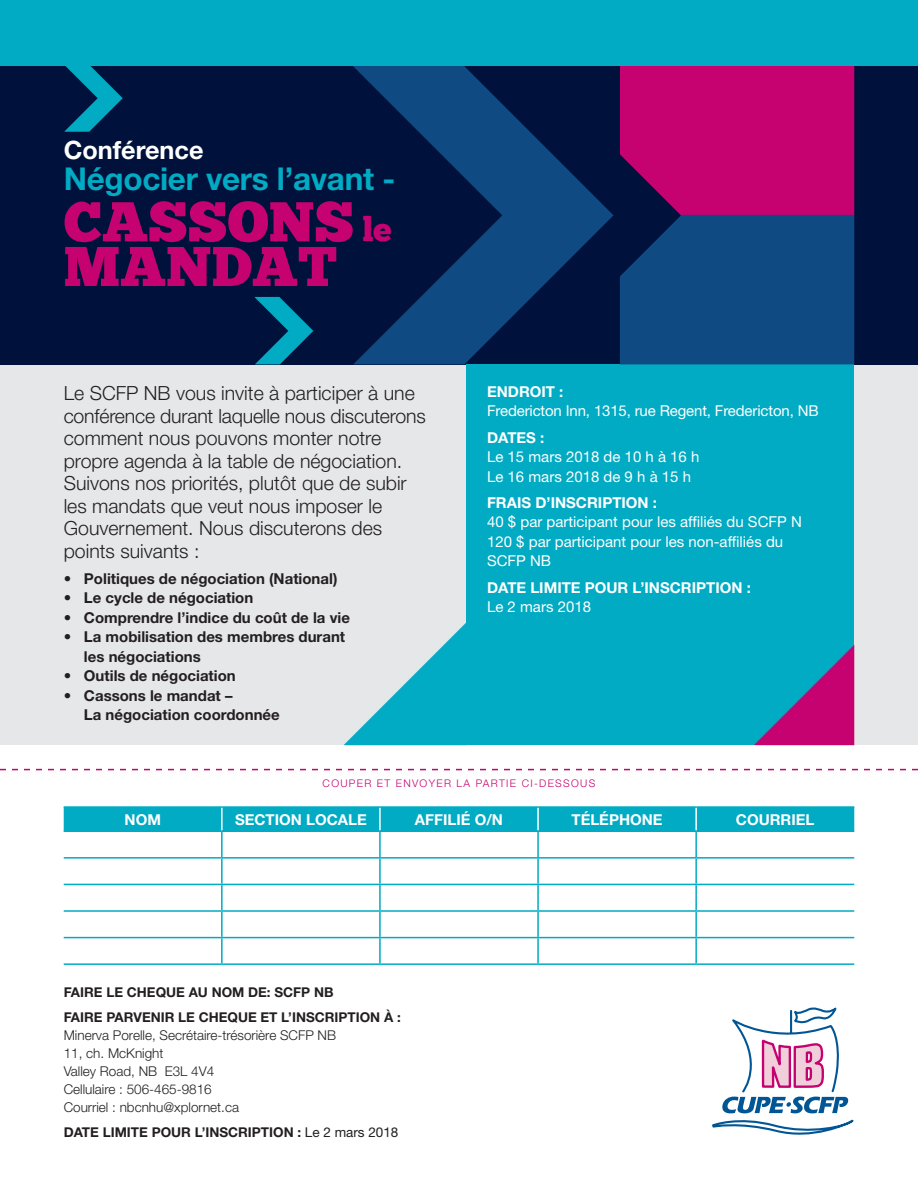
<style>
.page{position:relative;width:918px;height:1188px;background:#fff}
.page>*{position:absolute;margin:0;border:0;box-sizing:border-box;transform-origin:0 0}
.t1{font:55.95px/44.7px "Chunk Five Ex";color:#c60170}
.t2{font:700 31.5px "Helvetica Neue LT Std";letter-spacing:-.01em;color:#00abc3}
.t3{font:700 25.2px "Helvetica Neue LT Std";color:#fff}
.t4{font:300 19.5px/22.5px "Helvetica Neue LT Std";color:#231f20}
.t5{font:15px/19.5px "Helvetica Neue LT Std";color:#fff}
.t6{font:700 15px/19.5px "Helvetica Neue LT Std";color:#231f20}
.t7{font:700 15px/19.5px "Helvetica Neue LT Std";color:#fff}
.t8{font:300 13.5px/18px "Helvetica Neue LT Std";color:#231f20}
.t9{font:700 13.5px "Helvetica Neue LT Std";color:#231f20}
.t10{font:300 10.5px "Helvetica Neue LT Std";letter-spacing:.125em;color:#c60170}
.s1{font-size:33.6px}
.s2{font-weight:700}
.s3{font-weight:400}
</style>
<div class="page">
<div style="left:0;top:364px;width:918px;height:381px;background:#e6e7e9"></div>
<div style="left:0;top:64px;width:918px;height:300px;background:#00123c"></div>
<svg style="left:344px;top:579px;width:123px;height:166px"></svg>
<div style="left:467px;top:364px;width:387px;height:381px;background:#00abc3"></div>
<svg style="left:351px;top:65px;width:263px;height:299px"></svg>
<svg style="left:64px;top:65px;width:59px;height:67px"></svg>
<svg style="left:620px;top:65px;width:234px;height:299px;background:#642476"></svg>
<svg style="left:754px;top:645px;width:100px;height:100px"></svg>
<svg style="left:0;top:769px;width:918px;height:1px"></svg>
<div style="left:0;top:0;width:918px;height:65px;background:#00abc3"></div>
<svg style="left:712px;top:1007px;width:142px;height:128px"></svg>
<div style="left:64px;top:808px;width:790px;height:23px;background:#00abc3"></div>
<hr style="left:64px;top:806px;width:158px;height:2px;background:#00abc3">
<hr style="left:696px;top:806px;width:158px;height:2px;background:#00abc3">
<hr style="left:222px;top:806px;width:158px;height:2px;background:#00abc3">
<hr style="left:380px;top:806px;width:158px;height:2px;background:#00abc3">
<hr style="left:538px;top:806px;width:158px;height:2px;background:#00abc3">
<hr style="left:221px;top:808px;width:2px;height:23px;background:#fff">
<hr style="left:379px;top:808px;width:2px;height:23px;background:#fff">
<hr style="left:537px;top:808px;width:2px;height:23px;background:#fff">
<hr style="left:695px;top:808px;width:2px;height:23px;background:#fff">
<hr style="left:379px;top:859px;width:2px;height:25px;background:#00abc3">
<hr style="left:537px;top:859px;width:2px;height:25px;background:#00abc3">
<hr style="left:222px;top:884px;width:158px;height:1px;background:#00abc3">
<hr style="left:380px;top:884px;width:158px;height:1px;background:#00abc3">
<hr style="left:379px;top:885px;width:2px;height:25px;background:#00abc3">
<hr style="left:538px;top:884px;width:158px;height:1px;background:#00abc3">
<hr style="left:537px;top:885px;width:2px;height:25px;background:#00abc3">
<hr style="left:222px;top:910px;width:158px;height:2px;background:#00abc3">
<hr style="left:380px;top:910px;width:158px;height:2px;background:#00abc3">
<hr style="left:379px;top:912px;width:2px;height:25px;background:#00abc3">
<hr style="left:538px;top:910px;width:158px;height:2px;background:#00abc3">
<hr style="left:537px;top:912px;width:2px;height:25px;background:#00abc3">
<hr style="left:222px;top:937px;width:158px;height:1px;background:#00abc3">
<hr style="left:380px;top:937px;width:158px;height:1px;background:#00abc3">
<hr style="left:379px;top:938px;width:2px;height:25px;background:#00abc3">
<hr style="left:538px;top:937px;width:158px;height:1px;background:#00abc3">
<hr style="left:537px;top:938px;width:2px;height:25px;background:#00abc3">
<hr style="left:222px;top:963px;width:158px;height:2px;background:#00abc3">
<hr style="left:380px;top:963px;width:158px;height:2px;background:#00abc3">
<hr style="left:538px;top:963px;width:158px;height:2px;background:#00abc3">
<hr style="left:64px;top:831px;width:158px;height:1px;background:#00abc3">
<hr style="left:222px;top:831px;width:158px;height:1px;background:#00abc3">
<hr style="left:221px;top:832px;width:2px;height:25px;background:#00abc3">
<hr style="left:380px;top:831px;width:158px;height:1px;background:#00abc3">
<hr style="left:379px;top:832px;width:2px;height:25px;background:#00abc3">
<hr style="left:538px;top:831px;width:158px;height:1px;background:#00abc3">
<hr style="left:537px;top:832px;width:2px;height:25px;background:#00abc3">
<hr style="left:696px;top:831px;width:158px;height:1px;background:#00abc3">
<hr style="left:695px;top:832px;width:2px;height:25px;background:#00abc3">
<hr style="left:222px;top:857px;width:158px;height:2px;background:#00abc3">
<hr style="left:380px;top:857px;width:158px;height:2px;background:#00abc3">
<hr style="left:538px;top:857px;width:158px;height:2px;background:#00abc3">
<hr style="left:696px;top:857px;width:158px;height:2px;background:#00abc3">
<hr style="left:695px;top:859px;width:2px;height:25px;background:#00abc3">
<hr style="left:696px;top:884px;width:158px;height:1px;background:#00abc3">
<hr style="left:695px;top:885px;width:2px;height:25px;background:#00abc3">
<hr style="left:696px;top:910px;width:158px;height:2px;background:#00abc3">
<hr style="left:695px;top:912px;width:2px;height:25px;background:#00abc3">
<hr style="left:696px;top:937px;width:158px;height:1px;background:#00abc3">
<hr style="left:695px;top:938px;width:2px;height:25px;background:#00abc3">
<hr style="left:696px;top:963px;width:158px;height:2px;background:#00abc3">
<hr style="left:64px;top:857px;width:158px;height:2px;background:#00abc3">
<hr style="left:221px;top:859px;width:2px;height:25px;background:#00abc3">
<hr style="left:64px;top:884px;width:158px;height:1px;background:#00abc3">
<hr style="left:221px;top:885px;width:2px;height:25px;background:#00abc3">
<hr style="left:64px;top:910px;width:158px;height:2px;background:#00abc3">
<hr style="left:221px;top:912px;width:2px;height:25px;background:#00abc3">
<hr style="left:64px;top:937px;width:158px;height:1px;background:#00abc3">
<hr style="left:221px;top:938px;width:2px;height:25px;background:#00abc3">
<hr style="left:64px;top:963px;width:158px;height:2px;background:#00abc3">
<svg style="left:254px;top:297px;width:59px;height:67px"></svg>
<p class="t3" style="left:64px;top:134px;width:141px">Conférence</p>
<p class="t2" style="left:64px;top:159px;width:333px">Négocier vers l’avant -</p>
<p class="t1" style="left:64px;top:198px;width:330px">CASSONS <span class="s1">le<br></span>MANDAT</p>
<p class="t4" style="left:64px;top:381px;width:364px">Le SCFP NB vous invite à participer à une conférence durant laquelle nous discuterons comment nous pouvons monter notre propre agenda à la table de négociation.<br>Suivons nos priorités, plutôt que de subir les mandats que veut nous imposer le Gouvernement. Nous discuterons des points suivants :</p>
<p class="t6" style="left:64px;top:568px;width:275px">• Politiques de négociation (National)</p>
<p class="t6" style="left:64px;top:588px;width:191px">• Le cycle de négociation</p>
<p class="t6" style="left:64px;top:607px;width:288px">• Comprendre l’indice du coût de la vie</p>
<p class="t6" style="left:84px;top:627px;width:263px;text-indent:-20px">• La mobilisation des membres durant les négociations</p>
<p class="t6" style="left:64px;top:666px;width:174px">• Outils de négociation</p>
<p class="t6" style="left:84px;top:685px;width:197px;text-indent:-20px">• Cassons le mandat –<br>La négociation coordonnée</p>
<p class="t5" style="left:487px;top:382px;width:333px"><span class="s2">ENDROIT :<br></span>Fredericton Inn, 1315, rue Regent, Fredericton, NB</p>
<p class="t5" style="left:487px;top:427px;width:214px"><span class="s2">DATES :<br></span>Le 15 mars 2018 de 10 h à 16 h<br>Le 16 mars 2018 de 9 h à 15 h</p>
<p class="t5" style="left:487px;top:493px;width:316px"><span class="s2">FRAIS D’INSCRIPTION :<br></span>40 $ par participant pour les affiliés du SCFP N<br>120 $ par participant pour les non-affiliés du<br>SCFP NB</p>
<p class="t7" style="left:487px;top:577px;width:265px">DATE LIMITE POUR L’INSCRIPTION :<br><span class="s3">Le 2 mars 2018</span></p>
<p class="t10" style="left:323px;top:777px;width:274px">COUPER ET ENVOYER LA PARTIE CI-DESSOUS</p>
<p class="t7" style="left:125px;top:809px;width:38px">NOM</p>
<p class="t7" style="left:235px;top:809px;width:133px">SECTION LOCALE</p>
<p class="t7" style="left:415px;top:809px;width:90px">AFFILIÉ O/N</p>
<p class="t7" style="left:572px;top:809px;width:93px">TÉLÉPHONE</p>
<p class="t7" style="left:736px;top:809px;width:80px">COURRIEL</p>
<p class="t9" style="left:64px;top:984px;width:271px">FAIRE LE CHEQUE AU NOM DE: SCFP NB</p>
<p class="t8" style="left:64px;top:1008px;width:339px"><span class="s2">FAIRE PARVENIR LE CHEQUE ET L’INSCRIPTION À :<br></span>Minerva Porelle, Secrétaire-trésorière SCFP NB<br>11, ch. McKnight<br>Valley Road, NB E3L 4V4<br>Cellulaire : 506-465-9816<br>Courriel : nbcnhu@xplornet.ca</p>
<p class="t9" style="left:64px;top:1124px;width:336px">DATE LIMITE POUR L’INSCRIPTION : <span class="s3">Le 2 mars 2018</span></p>
</div>
